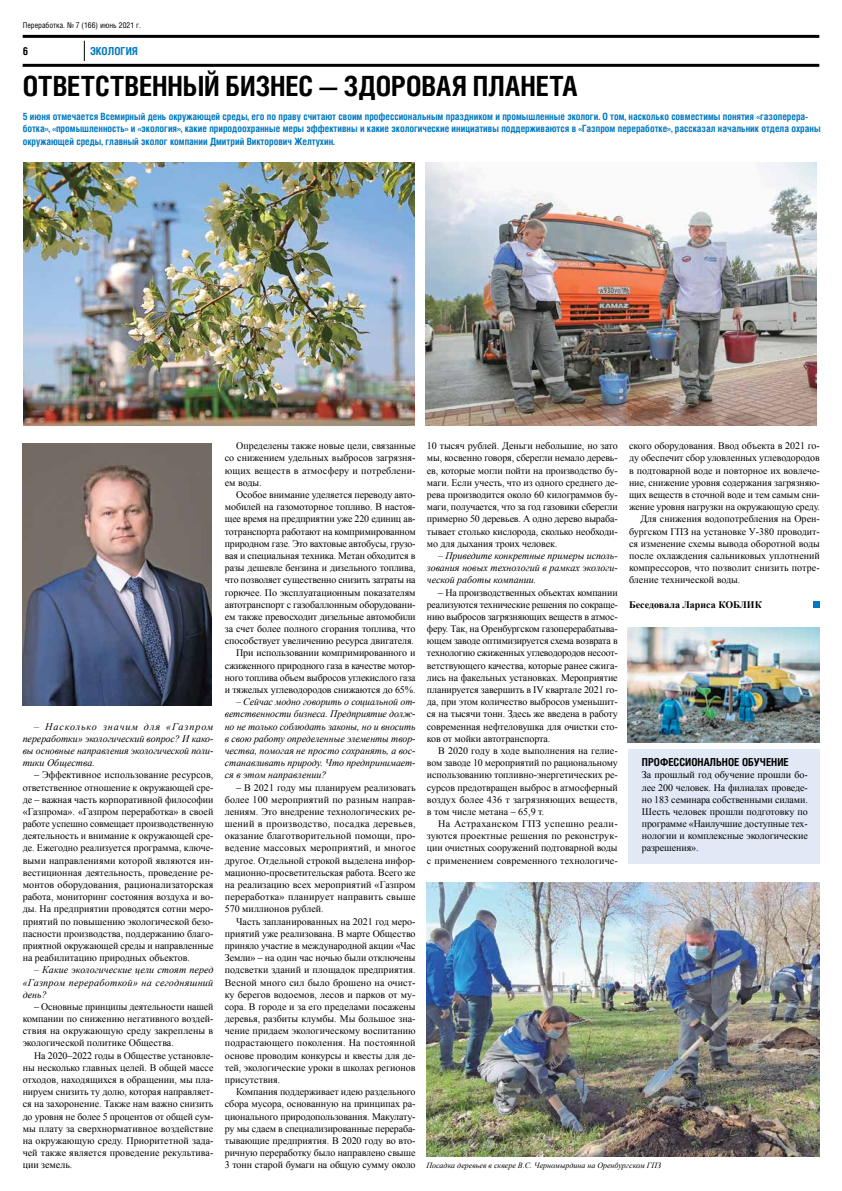
<style>
.page{position:relative;width:842px;height:1191px;background:#fff}
.page>*{position:absolute;margin:0;border:0;box-sizing:border-box;transform-origin:0 0}
.t1{font:700 condensed 27.9px "Helios";letter-spacing:-.005em;color:#000}
.t2{font:700 condensed 11px "Helios";color:#000}
.t3{font:700 condensed 11px "Helios";letter-spacing:.005em;color:#0079c1}
.t4{font:10px/12.2px "Times New Roman";letter-spacing:-.01em;color:#000;text-align:justify}
.t5{font:italic 10px/12.2px "Times New Roman";color:#000;text-align:justify}
.t6{font:700 condensed 10px/12.2px "Helios";color:#0079c1}
.t7{font:700 10px "Times New Roman";color:#000}
.t8{font:italic 8px "Times New Roman";color:#000}
.t9{font:condensed 8px "Helios";color:#000}
</style>
<div class="page">
<div style="left:813px;top:601px;width:7px;height:6px;background:#0079c1"></div>
<img style="left:426px;top:882px;width:393px;height:275px">
<img style="left:628px;top:627px;width:191px;height:116px">
<img style="left:23px;top:162px;width:391px;height:263px">
<img style="left:426px;top:162px;width:390px;height:263px">
<img style="left:23px;top:443px;width:188px;height:262px">
<hr style="left:23px;top:64px;width:796px;height:3px;background:#000">
<hr style="left:23px;top:35px;width:796px;height:3px;background:#000">
<svg style="left:84px;top:41px;width:1px;height:20px"></svg>
<div style="left:628px;top:749px;width:192px;height:115px;background:#e1e9f6"></div>
<p class="t9" style="left:23px;top:21px;width:120px">Переработка. № 7 (166) июнь 2021 г.</p>
<p class="t2" style="left:23px;top:44px;width:7px">6</p>
<p class="t3" style="left:90px;top:44px;width:49px">ЭКОЛОГИЯ</p>
<h1 class="t1" style="left:23px;top:69px;width:556px">ОТВЕТСТВЕННЫЙ БИЗНЕС — ЗДОРОВАЯ ПЛАНЕТА</h1>
<p class="t6" style="left:23px;top:110px;width:799px">5 июня отмечается Всемирный день окружающей среды, его по праву считают своим профессиональным праздником и промышленные экологи. О том, насколько совместимы понятия «газоперера&shy;ботка», «промышленность» и «экология», какие природоохранные меры эффективны и какие экологические инициативы поддерживаются в «Газпром переработке», рассказал начальник отдела охраны окружающей среды, главный эколог компании Дмитрий Викторович Желтухин.</p>
<p class="t5" style="left:23px;top:720px;width:192px;text-indent:11px">– Насколько значим для «Газпром переработки» экологический вопрос? И како&shy;вы основные направления экологической поли&shy;тики Общества.</p>
<p class="t4" style="left:23px;top:768px;width:192px;text-indent:11px">– Эффективное использование ресурсов, ответственное отношение к окружающей сре&shy;де – важная часть корпоративной философии «Газпрома». «Газпром переработка» в своей работе успешно совмещает производственную деятельность и внимание к окружающей сре&shy;де. Ежегодно реализуется программа, ключе&shy;выми направлениями которой являются ин&shy;вестиционная деятельность, проведение ре&shy;монтов оборудования, рационализаторская работа, мониторинг состояния воздуха и во&shy;ды. На предприятии проводятся сотни меро&shy;приятий по повышению экологической безо&shy;пасности производства, поддержанию благо&shy;приятной окружающей среды и направленные на реабилитацию природных объектов.</p>
<p class="t5" style="left:23px;top:963px;width:192px;text-indent:11px">– Какие экологические цели стоят перед «Газпром переработкой» на сегодняшний день?</p>
<p class="t4" style="left:23px;top:1000px;width:192px;text-indent:11px">– Основные принципы деятельности нашей компании по снижению негативного воздей&shy;ствия на окружающую среду закреплены в экологической политике Общества.</p>
<p class="t4" style="left:23px;top:1049px;width:192px;text-indent:11px">На 2020–2022 годы в Обществе установле&shy;ны несколько главных целей. В общей массе отходов, находящихся в обращении, мы пла&shy;нируем снизить ту долю, которая направляет&shy;ся на захоронение. Также нам важно снизить до уровня не более 5 процентов от общей сум&shy;мы плату за сверхнормативное воздействие на окружающую среду. Приоритетной зада&shy;чей также является проведение рекультива&shy;ции земель.</p>
<p class="t4" style="left:225px;top:439px;width:192px;text-indent:11px">Определены также новые цели, связанные со снижением удельных выбросов загрязня&shy;ющих веществ в атмосферу и потреблени&shy;ем воды.</p>
<p class="t4" style="left:225px;top:488px;width:192px;text-align:right">Особое внимание уделяется переводу авто&shy;мобилей на газомоторное топливо. В настоя&shy;щее время на предприятии уже 220 единиц ав&shy;тотранспорта работают на компримированном природном газе. Это вахтовые автобусы, грузо&shy;вая и специальная техника. Метан обходится в разы дешевле бензина и дизельного топлива, что позволяет существенно снизить затраты на горючее. По эксплуатационным показателям автотранспорт с газобаллонным оборудовани&shy;ем также превосходит дизельные автомобили за счет более полного сгорания топлива, что способствует увеличению ресурса двигателя.<br>При использовании компримированного и сжиженного природного газа в качестве мотор&shy;ного топлива объем выбросов углекислого газа и тяжелых углеводородов снижаются до 65%.</p>
<p class="t5" style="left:225px;top:695px;width:192px;text-indent:11px">– Сейчас модно говорить о социальной от&shy;ветственности бизнеса. Предприятие долж&shy;но не только соблюдать законы, но и вносить в свою работу определенные элементы твор&shy;чества, помогая не просто сохранять, а вос&shy;станавливать природу. Что предпринимает&shy;ся в этом направлении?</p>
<p class="t4" style="left:225px;top:781px;width:192px;text-indent:11px">– В 2021 году мы планируем реализовать более 100 мероприятий по разным направ&shy;лениям. Это внедрение технологических ре&shy;шений в производство, посадка деревьев, оказание благотворительной помощи, про&shy;ведение массовых мероприятий, и многое другое. Отдельной строкой выделена инфор&shy;мационно-просветительская работа. Всего же на реализацию всех мероприятий «Газпром переработка» планирует направить свыше 570 миллионов рублей.</p>
<p class="t4" style="left:225px;top:915px;width:192px;text-indent:11px">Часть запланированных на 2021 год меро&shy;приятий уже реализована. В марте Общество приняло участие в международной акции «Час Земли» – на один час ночью были отключены подсветки зданий и площадок предприятия.<br>Весной много сил было брошено на очист&shy;ку берегов водоемов, лесов и парков от му&shy;сора. В городе и за его пределами посажены деревья, разбиты клумбы. Мы большое зна&shy;чение придаем экологическому воспитанию подрастающего поколения. На постоянной основе проводим конкурсы и квесты для де&shy;тей, экологические уроки в школах регионов присутствия.</p>
<p class="t4" style="left:225px;top:1085px;width:192px;text-indent:11px">Компания поддерживает идею раздельного сбора мусора, основанную на принципах ра&shy;ционального природопользования. Макулату&shy;ру мы сдаем в специализированные перераба&shy;тывающие предприятия. В 2020 году во вто&shy;ричную переработку было направлено свыше 3 тонн старой бумаги на общую сумму около</p>
<p class="t4" style="left:427px;top:439px;width:192px">10 тысяч рублей. Деньги небольшие, но зато мы, косвенно говоря, сберегли немало деревь&shy;ев, которые могли пойти на производство бу&shy;маги. Если учесть, что из одного среднего де&shy;рева производится около 60 килограммов бу&shy;маги, получается, что за год газовики сберегли примерно 50 деревьев. А одно дерево выраба&shy;тывает столько кислорода, сколько необходи&shy;мо для дыхания троих человек.</p>
<p class="t5" style="left:427px;top:549px;width:192px;text-indent:11px">– Приведите конкретные примеры исполь&shy;зования новых технологий в рамках экологи&shy;ческой работы компании.</p>
<p class="t4" style="left:427px;top:586px;width:192px;text-indent:11px">– На производственных объектах компании реализуются технические решения по сокраще&shy;нию выбросов загрязняющих веществ в атмос&shy;феру. Так, на Оренбургском газоперерабатыва&shy;ющем заводе оптимизируется схема возврата в технологию сжиженных углеводородов несоот&shy;ветствующего качества, которые ранее сжига&shy;лись на факельных установках. Мероприятие планируется завершить в IV квартале 2021 го&shy;да, при этом количество выбросов уменьшит&shy;ся на тысячи тонн. Здесь же введена в работу современная нефтеловушка для очистки сто&shy;ков от мойки автотранспорта.</p>
<p class="t4" style="left:427px;top:744px;width:192px;text-indent:11px">В 2020 году в ходе выполнения на гелие&shy;вом заводе 10 мероприятий по рациональному использованию топливно-энергетических ре&shy;сурсов предотвращен выброс в атмосферный воздух более 436 т загрязняющих веществ, в том числе метана – 65,9 т.</p>
<p class="t4" style="left:427px;top:817px;width:192px;text-indent:11px">На Астраханском ГПЗ успешно реали&shy;зуются проектные решения по реконструк&shy;ции очистных сооружений подтоварной воды с применением современного технологиче-</p>
<p class="t4" style="left:629px;top:439px;width:192px">ского оборудования. Ввод объекта в 2021 го-</p>
<p class="t4" style="left:629px;top:452px;width:192px">ду обеспечит сбор уловленных углеводородов</p>
<p class="t4" style="left:629px;top:464px;width:192px">в подтоварной воде и повторное их вовлече-</p>
<p class="t4" style="left:629px;top:476px;width:192px">ние, снижение уровня содержания загрязняю-</p>
<p class="t4" style="left:629px;top:488px;width:192px">щих веществ в сточной воде и тем самым сни-</p>
<p class="t4" style="left:629px;top:500px;width:192px">жение уровня нагрузки на окружающую среду.</p>
<p class="t4" style="left:640px;top:513px;width:181px">Для снижения водопотребления на Орен-</p>
<p class="t4" style="left:629px;top:525px;width:192px">бургском ГПЗ на установке У-380 проводит-</p>
<p class="t4" style="left:629px;top:537px;width:192px">ся изменение схемы вывода оборотной воды</p>
<p class="t4" style="left:629px;top:549px;width:192px">после охлаждения сальниковых уплотнений</p>
<p class="t4" style="left:629px;top:561px;width:192px">компрессоров, что позволит снизить потре-</p>
<p class="t4" style="left:629px;top:573px;width:113px">бление технической воды.</p>
<p class="t7" style="left:629px;top:597px;width:134px">Беседовала Лариса КОБЛИК</p>
<p class="t2" style="left:642px;top:755px;width:148px">ПРОФЕССИОНАЛЬНОЕ ОБУЧЕНИЕ</p>
<p class="t4" style="left:642px;top:768px;width:167px">За прошлый год обучение прошли бо&shy;лее 200 человек. На филиалах проведе&shy;но 183 семинара собственными силами.<br>Шесть человек прошли подготовку по программе «Наилучшие доступные тех&shy;нологии и комплексные экологические разрешения».</p>
<p class="t8" style="left:426px;top:1160px;width:236px">Посадка деревьев в сквере В.С. Черномырдина на Оренбургском ГПЗ</p>
</div>
